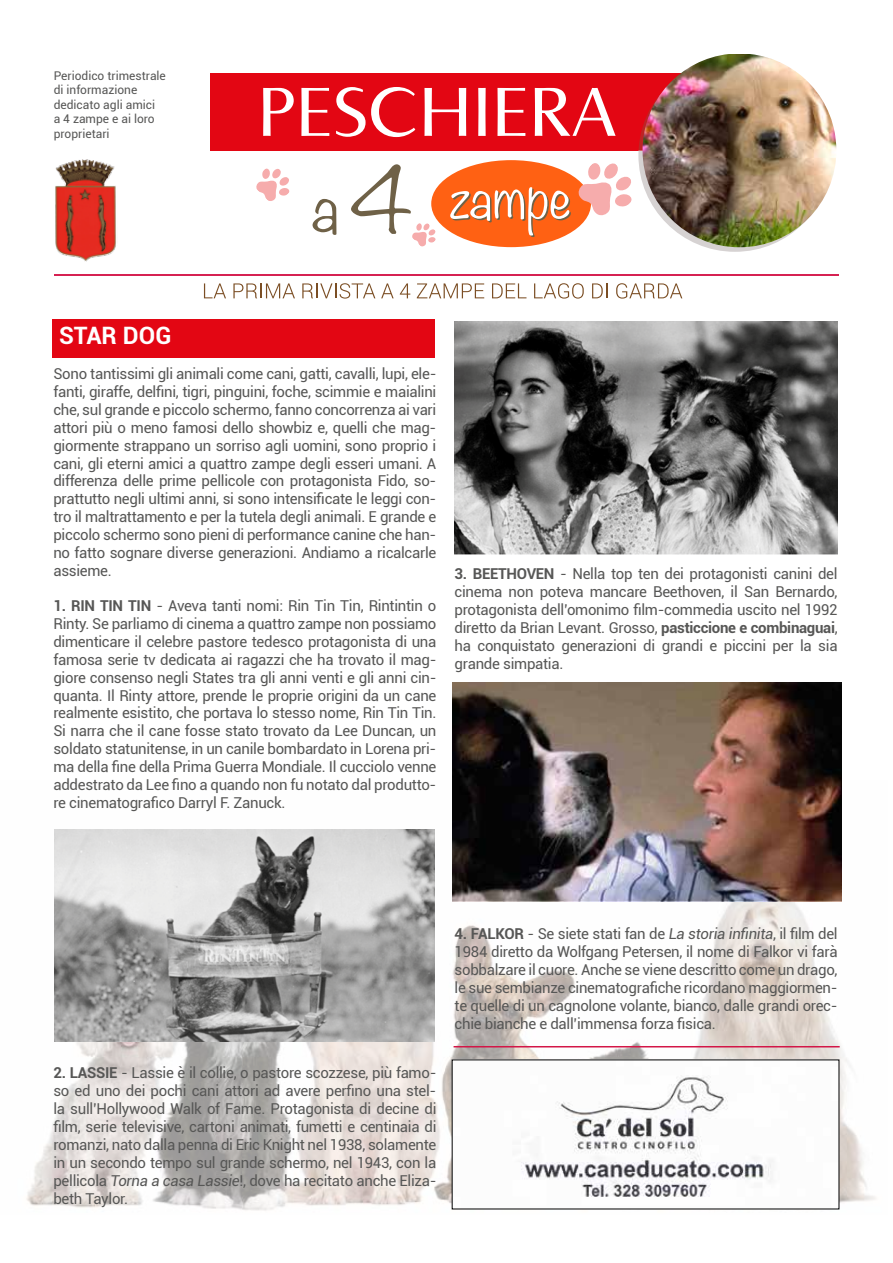
<style>
.page{position:relative;width:893px;height:1263px;background:#fff}
.page>*{position:absolute;margin:0;border:0;box-sizing:border-box;transform-origin:0 0}
.t1{font:700 24px "Roboto";color:#fff}
.t2{font:15px/17.9px "Roboto";letter-spacing:-.02em;color:#575756;text-align:justify}
.t3{font:12px/14.4px "Roboto";color:#575756}
.s1{font-weight:700}
.s2{font-style:italic}
</style>
<div class="page">
<img style="left:26px;top:781px;width:850px;height:430px">
<div style="left:52px;top:319px;width:383px;height:39px;background:#e30613"></div>
<img style="left:454px;top:1062px;width:383px;height:145px">
<div style="left:211px;top:73px;width:480px;height:77px;background:#e30613"></div>
<svg style="left:638px;top:127px;width:126px;height:125px"></svg>
<img style="left:643px;top:54px;width:193px;height:193px">
<hr style="left:54px;top:274px;width:785px;height:2px;background:#d62152">
<svg style="left:204px;top:283px;width:22px;height:15px"></svg>
<svg style="left:233px;top:283px;width:62px;height:15px"></svg>
<svg style="left:302px;top:283px;width:73px;height:16px"></svg>
<svg style="left:381px;top:283px;width:13px;height:15px"></svg>
<svg style="left:400px;top:283px;width:10px;height:15px"></svg>
<svg style="left:417px;top:283px;width:67px;height:15px"></svg>
<svg style="left:492px;top:283px;width:34px;height:15px"></svg>
<svg style="left:534px;top:283px;width:50px;height:16px"></svg>
<svg style="left:592px;top:283px;width:15px;height:15px"></svg>
<svg style="left:616px;top:283px;width:66px;height:16px"></svg>
<svg style="left:263px;top:88px;width:31px;height:48px"></svg>
<svg style="left:301px;top:88px;width:28px;height:48px"></svg>
<svg style="left:336px;top:87px;width:79px;height:50px"></svg>
<svg style="left:424px;top:88px;width:42px;height:48px"></svg>
<svg style="left:478px;top:88px;width:8px;height:48px"></svg>
<svg style="left:497px;top:88px;width:28px;height:48px"></svg>
<svg style="left:535px;top:88px;width:81px;height:48px"></svg>
<svg style="left:313px;top:199px;width:23px;height:36px"></svg>
<div style="left:431px;top:160px;width:160px;height:87px;background:#ff6113;border-radius:50%"></div>
<svg style="left:450px;top:187px;width:121px;height:50px"></svg>
<svg style="left:577px;top:163px;width:55px;height:54px"></svg>
<svg style="left:351px;top:164px;width:85px;height:83px"></svg>
<svg style="left:256px;top:168px;width:34px;height:33px"></svg>
<img style="left:55px;top:159px;width:61px;height:102px">
<hr style="left:454px;top:1046px;width:386px;height:1px;background:#d31647">
<img style="left:455px;top:321px;width:383px;height:234px">
<img style="left:453px;top:683px;width:388px;height:219px">
<img style="left:54px;top:829px;width:381px;height:213px">
<p class="t3" style="left:54px;top:68px;width:114px">Periodico trimestrale di informazione dedicato agli amici<br>a 4 zampe e ai loro proprietari</p>
<h1 class="t1" style="left:59px;top:318px;width:114px">STAR DOG</h1>
<p class="t2" style="left:53px;top:364px;width:384px">Sono tantissimi gli animali come cani, gatti, cavalli, lupi, ele&shy;fanti, giraffe, delfini, tigri, pinguini, foche, scimmie e maialini che, sul grande e piccolo schermo, fanno concorrenza ai vari attori più o meno famosi dello showbiz e, quelli che mag&shy;giormente strappano un sorriso agli uomini, sono proprio i cani, gli eterni amici a quattro zampe degli esseri umani. A differenza delle prime pellicole con protagonista Fido, so&shy;prattutto negli ultimi anni, si sono intensificate le leggi con&shy;tro il maltrattamento e per la tutela degli animali. E grande e piccolo schermo sono pieni di performance canine che han&shy;no fatto sognare diverse generazioni. Andiamo a ricalcarle assieme.</p>
<p class="t2" style="left:53px;top:596px;width:385px"><span class="s1">1. RIN TIN TIN</span> - Aveva tanti nomi: Rin Tin Tin, Rintintin o Rinty. Se parliamo di cinema a quattro zampe non possiamo dimenticare il celebre pastore tedesco protagonista di una famosa serie tv dedicata ai ragazzi che ha trovato il mag&shy;giore consenso negli States tra gli anni venti e gli anni cin&shy;quanta. Il Rinty attore, prende le proprie origini da un cane realmente esistito, che portava lo stesso nome, Rin Tin Tin.<br>Si narra che il cane fosse stato trovato da Lee Duncan, un soldato statunitense, in un canile bombardato in Lorena pri&shy;ma della fine della Prima Guerra Mondiale. Il cucciolo venne addestrato da Lee fino a quando non fu notato dal produtto&shy;re cinematografico Darryl F. Zanuck.</p>
<p class="t2" style="left:455px;top:564px;width:385px"><span class="s1">3. BEETHOVEN</span> - Nella top ten dei protagonisti canini del cinema non poteva mancare Beethoven, il San Bernardo, protagonista dell’omonimo film-commedia uscito nel 1992 diretto da Brian Levant. Grosso, <span class="s1">pasticcione e combinaguai</span>, ha conquistato generazioni di grandi e piccini per la sia grande simpatia.</p>
<p class="t2" style="left:53px;top:1063px;width:385px"><span class="s1">2. LASSIE</span> - Lassie è il collie, o pastore scozzese, più famo&shy;so ed uno dei pochi cani attori ad avere perfino una stel&shy;la sull’Hollywood Walk of Fame. Protagonista di decine di film, serie televisive, cartoni animati, fumetti e centinaia di romanzi, nato dalla penna di Eric Knight nel 1938, solamente in un secondo tempo sul grande schermo, nel 1943, con la pellicola <span class="s2">Torna a casa Lassie</span>!, dove ha recitato anche Eliza&shy;beth Taylor.</p>
<p class="t2" style="left:455px;top:924px;width:385px"><span class="s1">4. FALKOR</span> - Se siete stati fan de <span class="s2">La storia infinita</span>, il film del 1984 diretto da Wolfgang Petersen, il nome di Falkor vi farà sobbalzare il cuore. Anche se viene descritto come un drago, le sue sembianze cinematografiche ricordano maggiormen&shy;te quelle di un cagnolone volante, bianco, dalle grandi orec&shy;chie bianche e dall’immensa forza fisica.</p>
</div>
